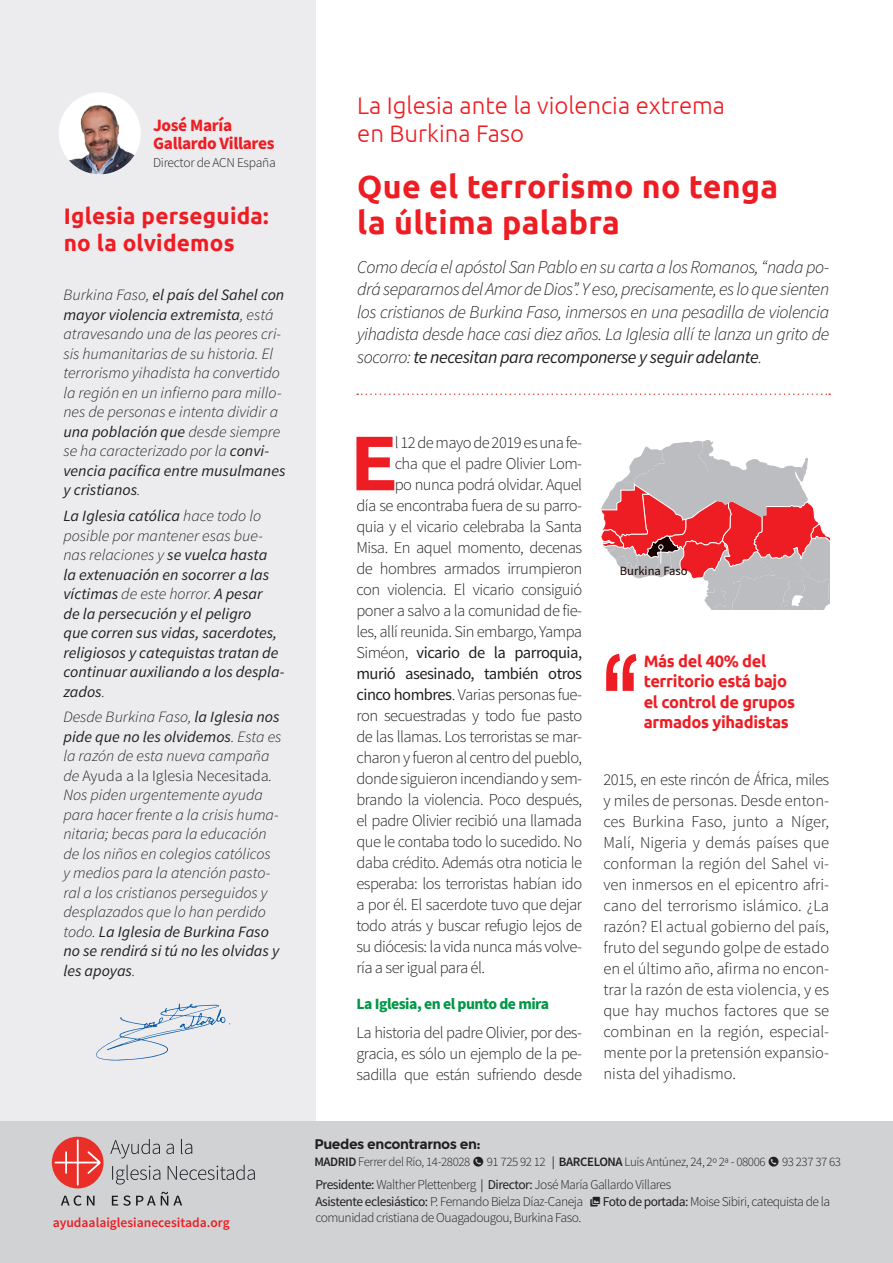
<style>
.page{position:relative;width:893px;height:1263px;background:#fff}
.page>*{position:absolute;margin:0;border:0;box-sizing:border-box;transform-origin:0 0}
.t1{font:700 77.1px "Ubuntu";color:#ee1d23}
.t2{font:700 32.1px/36.2px "Ubuntu";letter-spacing:.01em;color:#ee1d23}
.t3{font:300 24px/28.5px "Ubuntu";color:#ee1d23}
.t4{font:700 22.5px/27px "Ubuntu";letter-spacing:.01em;color:#ee1d23}
.t5{font:italic 300 18px/22.5px "Source Sans Pro";letter-spacing:-.025em;color:#231f20;text-align:justify}
.t6{font:700 17.4px/18px "Source Sans Pro";letter-spacing:-.02em;color:#ee1d23}
.t7{font:300 16.5px/21px "Source Sans Pro";letter-spacing:-.03em;color:#231f20;text-align:justify}
.t8{font:700 16.5px/20.4px "Ubuntu";letter-spacing:-.02em;color:#ee1d23}
.t9{font:16.5px "Source Sans Pro";letter-spacing:-.03em;color:#231f20}
.t10{font:italic 300 15.75px/19.5px "Source Sans Pro";color:#231f20}
.t11{font:italic 15.75px/19.5px "Source Sans Pro";color:#231f20}
.t12{font:700 15.75px "Source Sans Pro";letter-spacing:-.03em;color:#009746}
.t13{font:700 13.95px "Montserrat";letter-spacing:-.03em;color:#231f20}
.t14{font:300 13.5px/16.5px "Source Sans Pro";letter-spacing:-.035em;color:#231f20}
.t15{font:600 13.5px "Source Sans Pro";color:#ee1d23}
.t16{font:300 12.9px "Source Sans Pro";letter-spacing:-.03em;color:#231f20}
.s1{font-weight:400}
.s2{font-weight:300}
.s3{font-style:normal}
.s4{font-weight:600}
.s5{font-family:"ain";font-weight:400}
.s6{font-weight:400;font-size:12.9px}
.s7{font-family:"ain";font-weight:400;font-size:16.5px}
</style>
<div class="page">
<div style="left:0;top:0;width:315px;height:1121px;background:#ececee"></div>
<svg style="left:96px;top:1003px;width:134px;height:57px"></svg>
<img style="left:59px;top:93px;width:82px;height:81px">
<div style="left:0;top:1121px;width:893px;height:142px;background:#d1d2d4"></div>
<svg style="left:110px;top:1139px;width:145px;height:67px"></svg>
<svg style="left:61px;top:1195px;width:34px;height:11px"></svg>
<div style="left:52px;top:1137px;width:52px;height:51px;background:#ea2f29;border-radius:50%"></div>
<svg style="left:55px;top:1139px;width:46px;height:46px"></svg>
<svg style="left:357px;top:393px;width:473px;height:2px"></svg>
<svg style="left:606px;top:654px;width:30px;height:37px"></svg>
<svg style="left:601px;top:440px;width:229px;height:170px"></svg>
<p class="t6" style="left:153px;top:116px;width:123px">José María<br>Gallardo Villares</p>
<p class="t14" style="left:153px;top:154px;width:124px">Director de ACN España</p>
<h3 class="t4" style="left:64px;top:202px;width:206px">Iglesia perseguida: no la olvidemos</h3>
<p class="t10" style="left:63px;top:285px;width:224px">Burkina Faso, <span class="s1">el país del Sahel con mayor violencia extremista</span>, está atravesando una de las peores cri&shy;sis humanitarias de su historia. El terrorismo yihadista ha convertido la región en un infierno para millo&shy;nes de personas e intenta dividir a <span class="s1">una población que</span> desde siempre se ha caracterizado por la <span class="s1">convi&shy;vencia pacífica entre musulmanes y cristianos</span>.</p>
<p class="t11" style="left:63px;top:506px;width:223px">La Iglesia católica <span class="s2">hace todo lo posible por mantener esas bue&shy;nas relaciones y</span> se vuelca hasta<br>la extenuación en socorrer a las víctimas <span class="s2">de este horror.</span> A pesar<br>de la persecución y el peligro<br>que corren sus vidas, sacerdotes, religiosos y catequistas tratan de continuar auxiliando a los despla&shy;zados<span class="s2">.</span></p>
<p class="t10" style="left:63px;top:707px;width:220px">Desde Burkina Faso, <span class="s1">la Iglesia nos pide que no les olvidemos</span>. Esta es la razón de esta nueva campaña de <span class="s3">Ayuda a la Iglesia Necesitada</span>.<br>Nos piden urgentemente ayuda para hacer frente a la crisis huma&shy;nitaria; becas para la educación de los niños en colegios católicos y medios para la atención pasto&shy;ral a los cristianos perseguidos y desplazados que lo han perdido todo. <span class="s1">La Iglesia de Burkina Faso no se rendirá si tú no les olvidas y les apoyas</span>.</p>
<p class="t15" style="left:53px;top:1214px;width:179px">ayudaalaiglesianecesitada.org</p>
<h3 class="t3" style="left:357px;top:90px;width:369px">La Iglesia ante la violencia extrema en Burkina Faso</h3>
<h2 class="t2" style="left:357px;top:168px;width:422px">Que el terrorismo no tenga la última palabra</h2>
<p class="t5" style="left:357px;top:256px;width:474px">Como decía el apóstol San Pablo en su carta a los Romanos, “nada po&shy;drá separarnos del Amor de Dios”. Y eso, precisamente, es lo que sienten los cristianos de Burkina Faso, inmersos en una pesadilla de violencia yihadista desde hace casi diez años. La Iglesia allí te lanza un grito de socorro: <span class="s1">te necesitan para recomponerse y seguir adelante</span>.</p>
<h1 class="t1" style="left:350px;top:416px;width:48px">E</h1>
<p class="t7" style="left:395px;top:432px;width:189px">l 12 de mayo de 2019 es una fe-</p>
<p class="t7" style="left:395px;top:453px;width:189px">cha que el padre Olivier Lom-</p>
<p class="t7" style="left:395px;top:474px;width:189px">po nunca podrá olvidar. Aquel</p>
<p class="t7" style="left:356px;top:495px;width:227px">día se encontraba fuera de su parro-</p>
<p class="t7" style="left:356px;top:516px;width:227px">quia y el vicario celebraba la Santa</p>
<p class="t7" style="left:356px;top:537px;width:227px">Misa. En aquel momento, decenas</p>
<p class="t7" style="left:356px;top:558px;width:227px">de hombres armados irrumpieron</p>
<p class="t7" style="left:356px;top:579px;width:227px">con violencia. El vicario consiguió</p>
<p class="t7" style="left:356px;top:600px;width:227px">poner a salvo a la comunidad de fie-</p>
<p class="t7" style="left:356px;top:621px;width:227px">les, allí reunida. Sin embargo, Yampa</p>
<p class="t9" style="left:356px;top:643px;width:227px"><span class="s2">Siméon,</span> vicario de la parroquia,</p>
<p class="t9" style="left:356px;top:664px;width:227px">murió asesinado, también otros</p>
<p class="t7" style="left:356px;top:684px;width:227px"><span class="s1">cinco hombres</span>. Varias personas fue-</p>
<p class="t7" style="left:356px;top:705px;width:227px">ron secuestradas y todo fue pasto</p>
<p class="t7" style="left:356px;top:726px;width:227px">de las llamas. Los terroristas se mar-</p>
<p class="t7" style="left:356px;top:747px;width:227px">charon y fueron al centro del pueblo,</p>
<p class="t7" style="left:356px;top:768px;width:227px">donde siguieron incendiando y sem-</p>
<p class="t7" style="left:356px;top:789px;width:227px">brando la violencia. Poco después,</p>
<p class="t7" style="left:356px;top:810px;width:227px">el padre Olivier recibió una llamada</p>
<p class="t7" style="left:356px;top:831px;width:227px">que le contaba todo lo sucedido. No</p>
<p class="t7" style="left:356px;top:852px;width:227px">daba crédito. Además otra noticia le</p>
<p class="t7" style="left:356px;top:873px;width:227px">esperaba: los terroristas habían ido</p>
<p class="t7" style="left:356px;top:894px;width:227px">a por él. El sacerdote tuvo que dejar</p>
<p class="t7" style="left:356px;top:915px;width:227px">todo atrás y buscar refugio lejos de</p>
<p class="t7" style="left:356px;top:936px;width:227px">su diócesis: la vida nunca más volve-</p>
<p class="t7" style="left:356px;top:957px;width:130px">ría a ser igual para él.</p>
<p class="t12" style="left:356px;top:993px;width:194px">La Iglesia, en el punto de mira</p>
<p class="t7" style="left:356px;top:1022px;width:227px">La historia del padre Olivier, por des&shy;gracia, es sólo un ejemplo de la pe&shy;sadilla que están sufriendo desde</p>
<p class="t8" style="left:644px;top:651px;width:153px">Más del 40% del territorio está bajo el control de grupos armados yihadistas</p>
<p class="t7" style="left:603px;top:769px;width:227px">2015, en este rincón de África, miles y miles de personas. Desde enton&shy;ces Burkina Faso, junto a Níger, Malí, Nigeria y demás países que conforman la región del Sahel vi&shy;ven inmersos en el epicentro afri&shy;cano del terrorismo islámico. ¿La razón? El actual gobierno del país, fruto del segundo golpe de estado en el último año, afirma no encon&shy;trar la razón de esta violencia, y es que hay muchos factores que se combinan en la región, especial&shy;mente por la pretensión expansio&shy;nista del yihadismo.</p>
<p class="t13" style="left:314px;top:1135px;width:168px">Puedes encontrarnos en:</p>
<p class="t16" style="left:314px;top:1154px;width:528px"><span class="s4">MADRID</span> Ferrer del Río, 14-28028 <span class="s5">Z</span> 91 725 92 12 <span class="s1">|</span> <span class="s4">BARCELONA</span> Luís Antúnez, 24, 2º 2ª - 08006 <span class="s5">Z</span> 93 237 37 63</p>
<p class="t14" style="left:315px;top:1176px;width:516px"><span class="s1">Presidente:</span> Walther Plettenberg <span class="s6">|</span> <span class="s1">Director:</span> José María Gallardo Villares<br><span class="s1">Asistente eclesiástico:</span> P. Fernando Bielza Díaz-Caneja <span class="s7">U</span><span class="s1">Foto de portada:</span> Moise Sibiri, catequista de la comunidad cristiana de Ouagadougou, Burkina Faso.</p>
</div>
